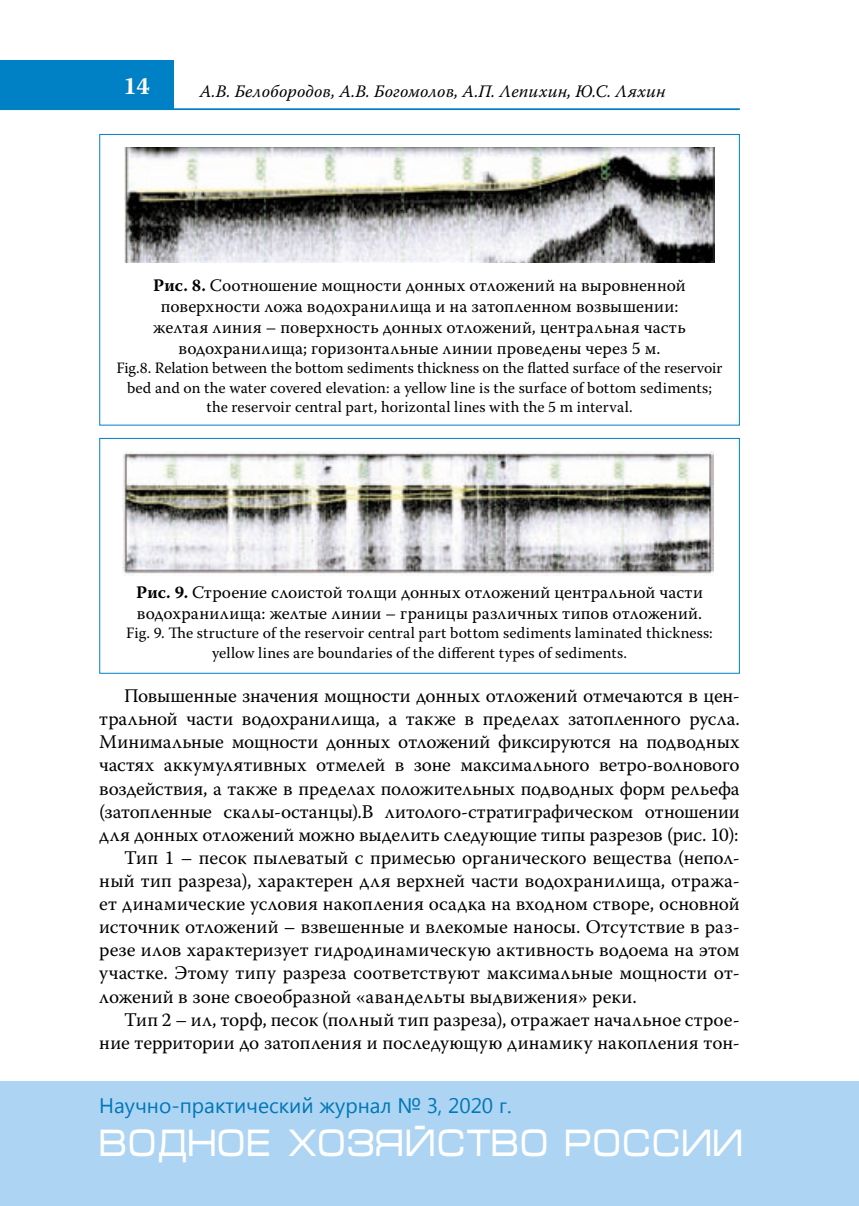
<style>
.page{position:relative;width:859px;height:1206px;background:#fff}
.page>*{position:absolute;margin:0;border:0;box-sizing:border-box;transform-origin:0 0}
.t1{font:38.5px "Micra C";color:#fff;scale:.83 1}
.t2{font:700 24.5px "Warnock Pro";color:#fff}
.t3{font:21px "Segoe UI";color:#0077b6}
.t4{font:19.25px "Warnock Pro";color:#000}
.t5{font:17.5px/21px "Warnock Pro";letter-spacing:.01em;color:#000;text-align:center}
.t6{font:italic 17.5px "Warnock Pro";letter-spacing:.01em;color:#000}
.t7{font:15.75px/19.2px "Warnock Pro";letter-spacing:.005em;color:#000;text-align:center}
.s1{font-weight:700}
</style>
<div class="page">
<hr style="left:0;top:108px;width:739px;height:2px;background:#0080c5">
<div style="left:0;top:60px;width:174px;height:50px;background:#0080c5"></div>
<div style="left:0;top:1081px;width:858px;height:124px;background:#add4f3"></div>
<div style="left:99px;top:438px;width:640px;height:235px;border:1px solid #0080c5"></div>
<img style="left:125px;top:148px;width:589px;height:115px">
<img style="left:122px;top:451px;width:591px;height:125px">
<p class="t2" style="left:123px;top:71px;width:28px">14</p>
<p class="t6" style="left:200px;top:80px;width:467px">А.В. Белобородов, А.В. Богомолов, А.П. Лепихин, Ю.С. Ляхин</p>
<p class="t5" style="left:153px;top:274px;width:534px"><span class="s1">Рис. 8.</span> Соотношение мощности донных отложений на выровненной поверхности ложа водохранилища и на затопленном возвышении: желтая линия – поверхность донных отложений, центральная часть водохранилища; горизонтальные линии проведены через 5 м.</p>
<p class="t7" style="left:116px;top:358px;width:607px">Fig.8. Relation between the bottom sediments thickness on the flatted surface of the reservoir bed and on the water covered elevation: a yellow line is the surface of bottom sediments; the reservoir central part, horizontal lines with the 5 m interval.</p>
<p class="t5" style="left:136px;top:581px;width:568px;text-align:left"><span class="s1">Рис. 9.</span> Строение слоистой толщи донных отложений центральной части водохранилища: желтые линии – границы различных типов отложений.</p>
<p class="t7" style="left:126px;top:623px;width:588px">Fig. 9. The structure of the reservoir central part bottom sediments laminated thickness: yellow lines are boundaries of the different types of sediments.</p>
<p class="t4" style="left:124px;top:684px;width:617px">Повышенные значения мощности донных отложений отмечаются в цен-</p>
<p class="t4" style="left:99px;top:707px;width:641px">тральной части водохранилища, а также в пределах затопленного русла.</p>
<p class="t4" style="left:99px;top:730px;width:641px">Минимальные мощности донных отложений фиксируются на подводных</p>
<p class="t4" style="left:99px;top:753px;width:641px">частях аккумулятивных отмелей в зоне максимального ветро-волнового</p>
<p class="t4" style="left:99px;top:776px;width:641px">воздействия, а также в пределах положительных подводных форм рельефа</p>
<p class="t4" style="left:99px;top:799px;width:641px">(затопленные скалы-останцы).В литолого-стратиграфическом отношении</p>
<p class="t4" style="left:99px;top:822px;width:640px">для донных отложений можно выделить следующие типы разрезов (рис. 10):</p>
<p class="t4" style="left:124px;top:846px;width:617px">Тип 1 – песок пылеватый с примесью органического вещества (непол-</p>
<p class="t4" style="left:99px;top:869px;width:641px">ный тип разреза), характерен для верхней части водохранилища, отража-</p>
<p class="t4" style="left:99px;top:892px;width:641px">ет динамические условия накопления осадка на входном створе, основной</p>
<p class="t4" style="left:99px;top:915px;width:641px">источник отложений – взвешенные и влекомые наносы. Отсутствие в раз-</p>
<p class="t4" style="left:99px;top:938px;width:641px">резе илов характеризует гидродинамическую активность водоема на этом</p>
<p class="t4" style="left:99px;top:961px;width:641px">участке. Этому типу разреза соответствуют максимальные мощности от-</p>
<p class="t4" style="left:99px;top:984px;width:539px">ложений в зоне своеобразной «авандельты выдвижения» реки.</p>
<p class="t4" style="left:124px;top:1007px;width:617px">Тип 2 – ил, торф, песок (полный тип разреза), отражает начальное строе-</p>
<p class="t4" style="left:99px;top:1030px;width:641px">ние территории до затопления и последующую динамику накопления тон-</p>
<p class="t3" style="left:99px;top:1090px;width:413px">Научно-практический журнал № 3, 2020 г.</p>
<h1 class="t1" style="left:99px;top:1126px;width:777px">ВОДНОЕ ХОЗЯЙСТВО РОССИИ</h1>
</div>
